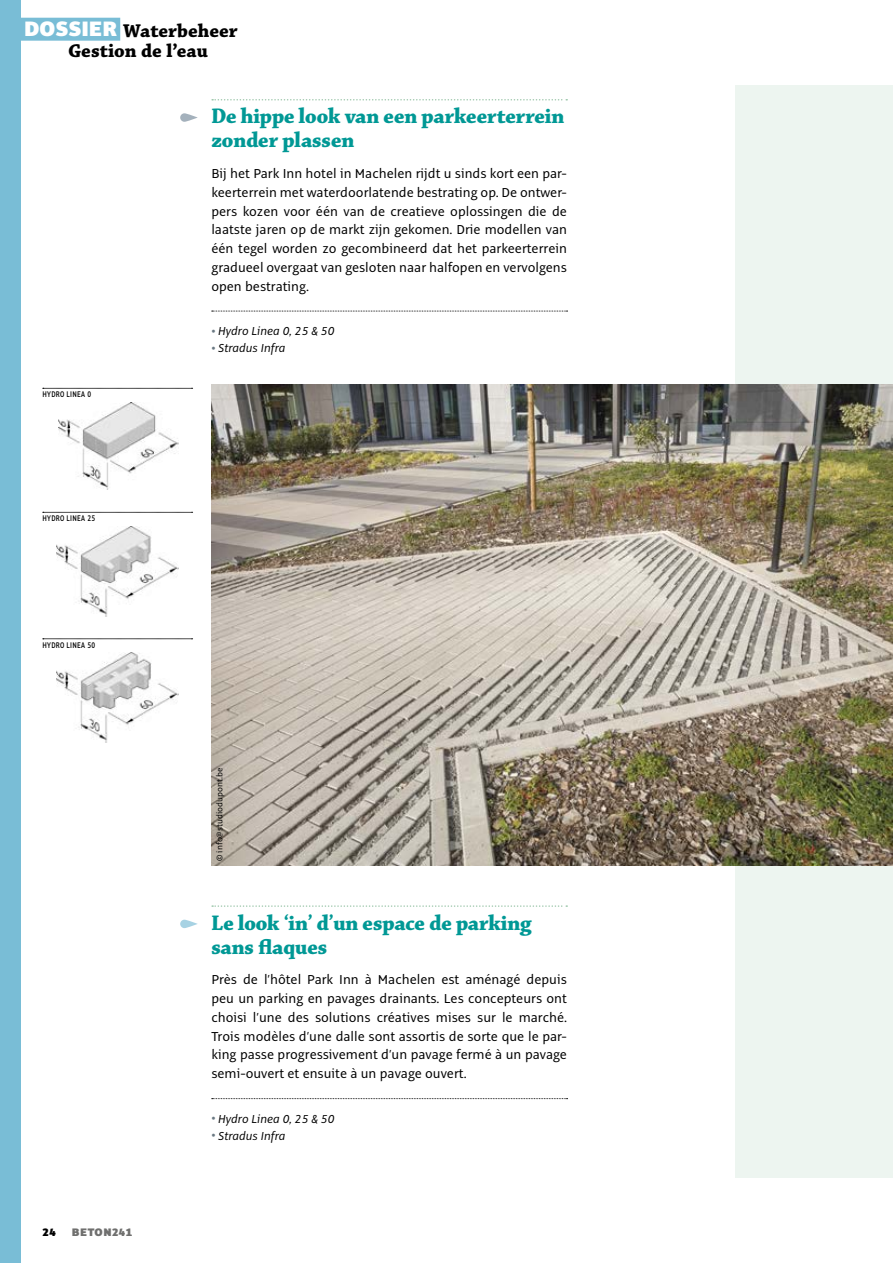
<style>
.page{position:relative;width:893px;height:1263px;background:#fff}
.page>*{position:absolute;margin:0;border:0;box-sizing:border-box;transform-origin:0 0}
.t1{font:22.5px/24px "Chaparral Pro Bold Disp";color:#009895}
.t2{font:700 19.5px/19.8px "Chaparral Pro";color:#000}
.t3{font:14.25px/18.8px "Alto Pro";color:#000;text-align:justify}
.t4{font:italic 12.75px "Alto Pro";color:#000}
.t5{font:900 12px "Alto Pro";letter-spacing:.04em;color:#6f6f6e}
.t6{font:900 12px "Alto Pro";color:#000}
.t7{font:600 9px "Alto Pro";letter-spacing:.04em;color:#000;scale:.77 1}
.t8{font:9px "Alto Pro";color:#000}
.s1{font-family:"Alto Pro";font-weight:900;font-size:22.95px;color:#fff}
.s2{font-style:normal;font-size:10.5px;color:#6b7983}
</style>
<div class="page">
<div style="left:20px;top:18px;width:100px;height:23px;background:#79bdd6"></div>
<div style="left:0;top:0;width:21px;height:1263px;background:#79bdd6"></div>
<svg style="left:180px;top:113px;width:18px;height:9px"></svg>
<div style="left:736px;top:85px;width:157px;height:1093px;background:#edf5f0"></div>
<svg style="left:180px;top:920px;width:18px;height:8px"></svg>
<svg style="left:212px;top:99px;width:355px;height:2px"></svg>
<svg style="left:212px;top:311px;width:356px;height:1px"></svg>
<svg style="left:212px;top:905px;width:355px;height:2px"></svg>
<svg style="left:212px;top:1098px;width:356px;height:1px"></svg>
<img style="left:211px;top:385px;width:682px;height:480px">
<img style="left:58px;top:402px;width:120px;height:87px">
<svg style="left:43px;top:388px;width:150px;height:1px"></svg>
<img style="left:57px;top:526px;width:121px;height:90px">
<svg style="left:43px;top:512px;width:150px;height:1px"></svg>
<img style="left:56px;top:653px;width:122px;height:89px">
<svg style="left:43px;top:638px;width:150px;height:1px"></svg>
<h2 class="t2" style="left:68px;top:22px;width:171px;text-indent:-44px"><span class="s1">DOSSIER</span> Waterbeheer<br>Gestion de l’eau</h2>
<p class="t7" style="left:43px;top:388px;width:65px">HYDRO LINEA 0</p>
<p class="t7" style="left:43px;top:512px;width:70px">HYDRO LINEA 25</p>
<p class="t7" style="left:43px;top:639px;width:70px">HYDRO LINEA 50</p>
<p class="t6" style="left:43px;top:1224px;width:15px">24</p>
<p class="t5" style="left:72px;top:1224px;width:62px">BETON241</p>
<h1 class="t1" style="left:211px;top:105px;width:354px">De hippe look van een parkeerterrein zonder plassen</h1>
<p class="t3" style="left:211px;top:164px;width:357px">Bij het Park Inn hotel in Machelen rijdt u sinds kort een par&shy;keerterrein met waterdoorlatende bestrating op. De ontwer&shy;pers kozen voor één van de creatieve oplossingen die de laatste jaren op de markt zijn gekomen. Drie modellen van één tegel worden zo gecombineerd dat het parkeerterrein gradueel overgaat van gesloten naar halfopen en vervolgens open bestrating.</p>
<p class="t4" style="left:211px;top:323px;width:125px"><span class="s2">•</span> Hydro Linea 0, 25 &amp; 50</p>
<p class="t4" style="left:211px;top:340px;width:76px"><span class="s2">•</span> Stradus Infra</p>
<p class="t8" style="left:214px;top:861px;width:94px;rotate:-90deg">© info@studiodupont.be</p>
<h1 class="t1" style="left:211px;top:911px;width:322px">Le look ‘in’ d’un espace de parking sans flaques</h1>
<p class="t3" style="left:211px;top:970px;width:357px">Près de l’hôtel Park Inn à Machelen est aménagé depuis peu un parking en pavages drainants. Les concepteurs ont choisi l’une des solutions créatives mises sur le marché.<br>Trois modèles d’une dalle sont assortis de sorte que le par&shy;king passe progressivement d’un pavage fermé à un pavage semi-ouvert et ensuite à un pavage ouvert.</p>
<p class="t4" style="left:211px;top:1111px;width:125px"><span class="s2">•</span> Hydro Linea 0, 25 &amp; 50</p>
<p class="t4" style="left:211px;top:1128px;width:76px"><span class="s2">•</span> Stradus Infra</p>
</div>
